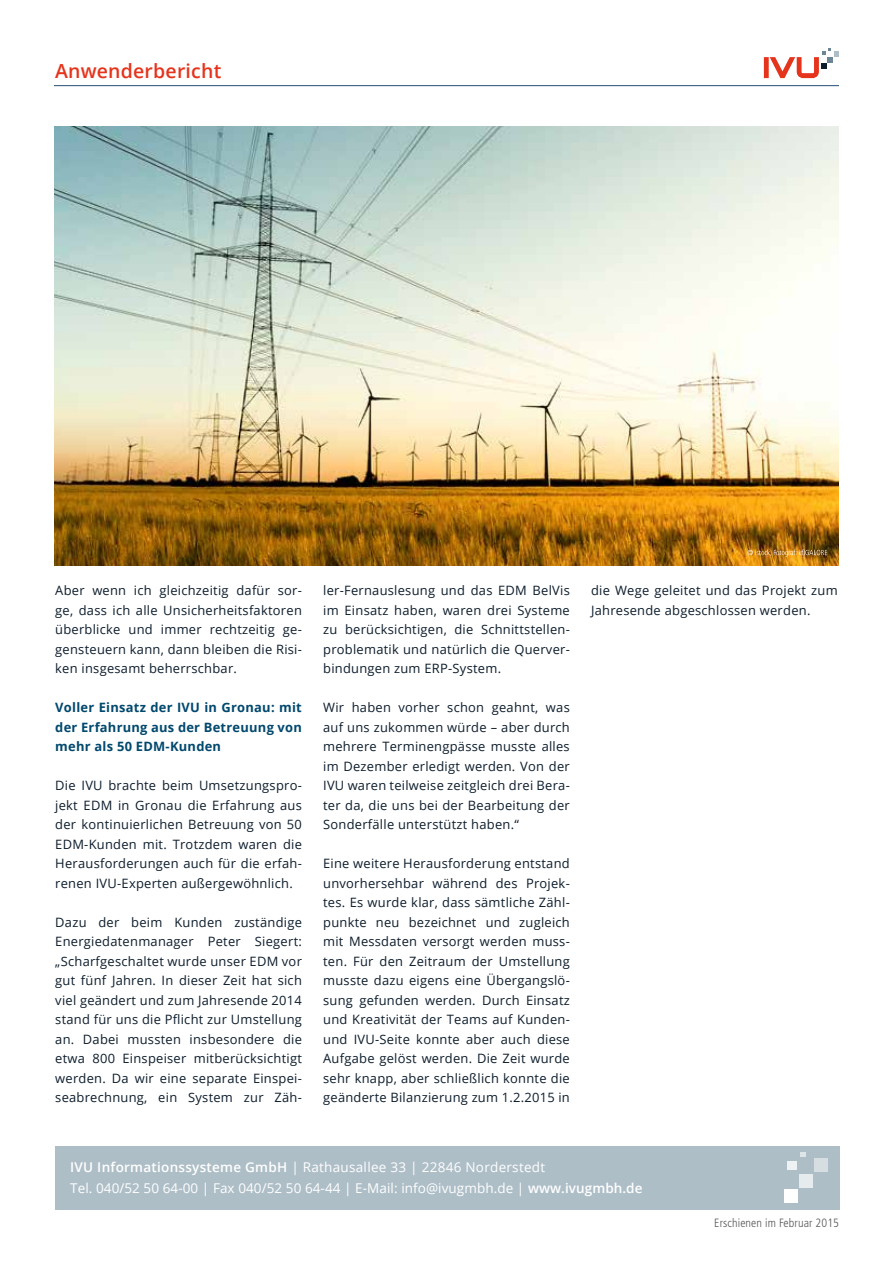
<style>
.page{position:relative;width:893px;height:1263px;background:#fff}
.page>*{position:absolute;margin:0;border:0;box-sizing:border-box;transform-origin:0 0}
.t1{font:600 19.5px "Open Sans";letter-spacing:.01em;color:#e6331c}
.t2{font:13.5px/21px "Open Sans";letter-spacing:.005em;color:#fff}
.t3{font:12.9px/19.5px "Open Sans";letter-spacing:.02em;color:#0d1d2c;text-align:justify}
.t4{font:700 12.9px/19.5px "Open Sans";letter-spacing:.02em;color:#00486d;text-align:justify}
.t5{font:300 condensed 12px "Frutiger LT Std";letter-spacing:.01em;color:#575756}
.s1{font-weight:600}
</style>
<div class="page">
<img style="left:54px;top:126px;width:785px;height:440px">
<svg style="left:747px;top:549px;width:80px;height:8px"></svg>
<hr style="left:54px;top:85px;width:785px;height:1px;background:#3e6183">
<svg style="left:764px;top:48px;width:75px;height:30px"></svg>
<div style="left:55px;top:1146px;width:785px;height:63px;background:#aebec7"></div>
<div style="left:784px;top:1189px;width:14px;height:14px;background:#fff"></div>
<div style="left:799px;top:1174px;width:14px;height:14px;background:#e6ebee"></div>
<div style="left:814px;top:1159px;width:14px;height:13px;background:#d6dee2"></div>
<div style="left:788px;top:1161px;width:9px;height:9px;background:#eef2f3"></div>
<svg style="left:800px;top:1152px;width:5px;height:5px"></svg>
<h1 class="t1" style="left:55px;top:57px;width:168px">Anwenderbericht</h1>
<p class="t3" style="left:55px;top:580px;width:248px">Aber wenn ich gleichzeitig dafür sor&shy;ge, dass ich alle Unsicherheitsfaktoren überblicke und immer rechtzeitig ge&shy;gensteuern kann, dann bleiben die Risi&shy;ken insgesamt beherrschbar.</p>
<p class="t4" style="left:55px;top:697px;width:248px">Voller Einsatz der IVU in Gronau: mit der Erfahrung aus der Betreuung von mehr als 50 EDM-Kunden</p>
<p class="t3" style="left:55px;top:775px;width:248px">Die IVU brachte beim Umsetzungspro&shy;jekt EDM in Gronau die Erfahrung aus der kontinuierlichen Betreuung von 50<br>EDM-Kunden mit. Trotzdem waren die Herausforderungen auch für die erfah&shy;renen IVU-Experten außergewöhnlich.</p>
<p class="t3" style="left:55px;top:912px;width:248px">Dazu der beim Kunden zuständige Energiedatenmanager Peter Siegert: „Scharfgeschaltet wurde unser EDM vor gut fünf Jahren. In dieser Zeit hat sich viel geändert und zum Jahresende 2014 stand für uns die Pflicht zur Umstellung an. Dabei mussten insbesondere die etwa 800 Einspeiser mitberücksichtigt werden. Da wir eine separate Einspei&shy;seabrechnung, ein System zur Zäh-</p>
<p class="t3" style="left:323px;top:580px;width:248px">ler-Fernauslesung und das EDM BelVis im Einsatz haben, waren drei Systeme zu berücksichtigen, die Schnittstellen&shy;problematik und natürlich die Querver&shy;bindungen zum ERP-System.</p>
<p class="t3" style="left:323px;top:697px;width:248px">Wir haben vorher schon geahnt, was auf uns zukommen würde – aber durch mehrere Terminengpässe musste alles im Dezember erledigt werden. Von der IVU waren teilweise zeitgleich drei Bera&shy;ter da, die uns bei der Bearbeitung der Sonderfälle unterstützt haben.“</p>
<p class="t3" style="left:323px;top:853px;width:248px">Eine weitere Herausforderung entstand unvorhersehbar während des Projek&shy;tes. Es wurde klar, dass sämtliche Zähl&shy;punkte neu bezeichnet und zugleich mit Messdaten versorgt werden muss&shy;ten. Für den Zeitraum der Umstellung musste dazu eigens eine Übergangslö&shy;sung gefunden werden. Durch Einsatz und Kreativität der Teams auf Kunden&shy;und IVU-Seite konnte aber auch diese Aufgabe gelöst werden. Die Zeit wurde sehr knapp, aber schließlich konnte die geänderte Bilanzierung zum 1.2.2015 in</p>
<p class="t3" style="left:591px;top:580px;width:248px">die Wege geleitet und das Projekt zum<br>Jahresende abgeschlossen werden.</p>
<p class="t2" style="left:70px;top:1156px;width:574px"><span class="s1">IVU Informationssysteme GmbH</span> | Rathausallee 33 | 22846 Norderstedt<br>Tel. 040/52 50 64-00 | Fax 040/52 50 64-44 | E-Mail: info@ivugmbh.de | <span class="s1">www.ivugmbh.de</span></p>
<p class="t5" style="left:714px;top:1216px;width:126px">Erschienen im Februar 2015</p>
</div>
